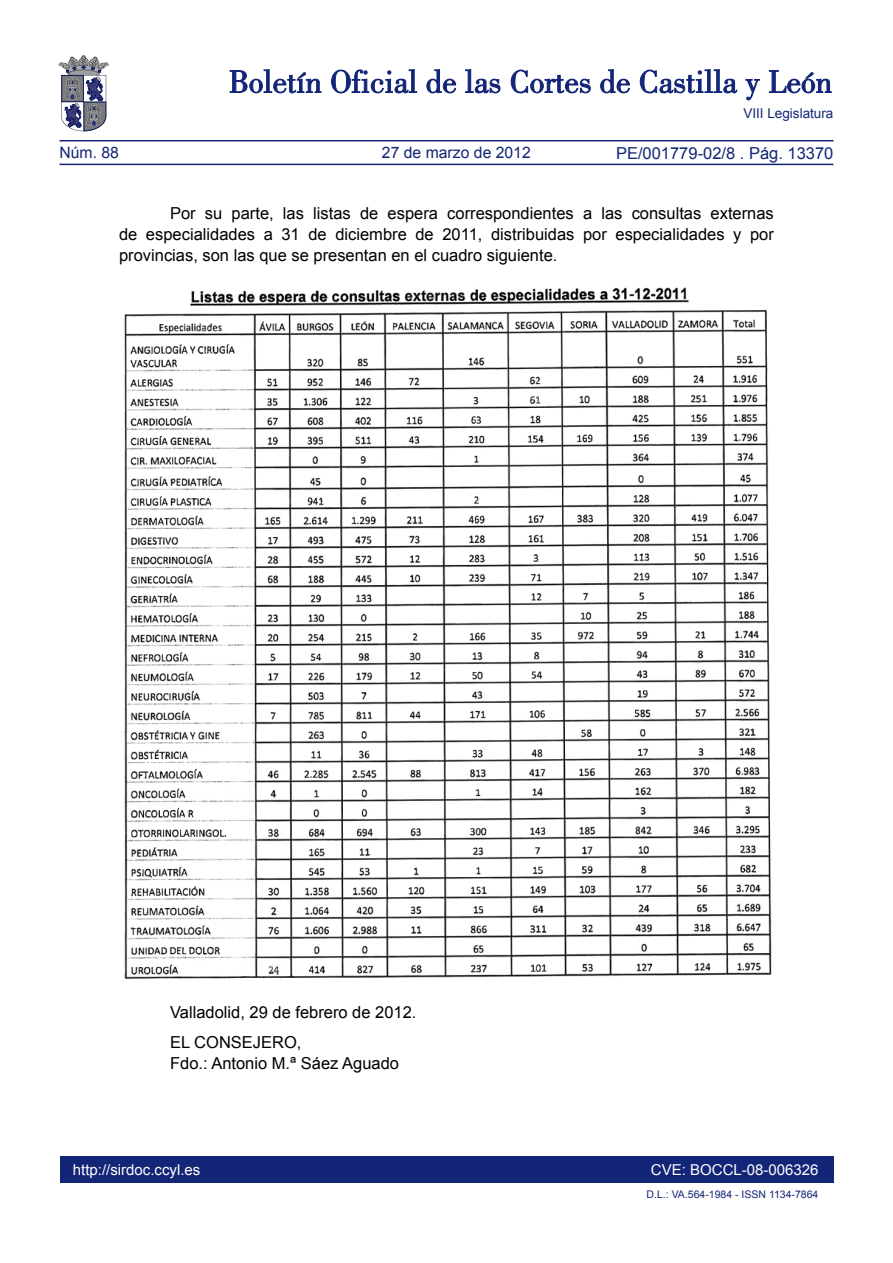
<style>
.page{position:relative;width:893px;height:1263px;background:#fff}
.page>*{position:absolute;margin:0;border:0;box-sizing:border-box;transform-origin:0 0}
.TEXTO_NORMAL{font:16.5px/21px "Arial";color:#000;text-align:justify}
.t1{font:16.5px "Arial";color:#132577}
.t2{font:15.75px "Arial";color:#132577}
.t3{font:15px "Arial";color:#fff}
.t4{font:13.5px "Arial";color:#132577}
.TEXTO_NORMAL-2{font:10.5px "Arial";color:#132577}
</style>
<div class="page">
<div style="left:60px;top:1157px;width:773px;height:26px;background:#132577"></div>
<hr style="left:60px;top:164px;width:773px;height:1px;background:#132577">
<hr style="left:60px;top:140px;width:773px;height:1px;background:#132577">
<svg style="left:230px;top:69px;width:91px;height:24px"></svg>
<svg style="left:331px;top:69px;width:86px;height:24px"></svg>
<svg style="left:426px;top:69px;width:30px;height:24px"></svg>
<svg style="left:465px;top:69px;width:35px;height:24px"></svg>
<svg style="left:511px;top:70px;width:80px;height:23px"></svg>
<svg style="left:600px;top:69px;width:30px;height:24px"></svg>
<svg style="left:640px;top:69px;width:97px;height:24px"></svg>
<svg style="left:745px;top:79px;width:15px;height:21px"></svg>
<svg style="left:769px;top:70px;width:62px;height:23px"></svg>
<svg style="left:59px;top:55px;width:49px;height:76px"></svg>
<img style="left:124px;top:287px;width:648px;height:693px">
<p class="t2" style="left:60px;top:142px;width:61px">Núm. 88</p>
<p class="t2" style="left:382px;top:142px;width:150px">27 de marzo de 2012</p>
<p class="t4" style="left:743px;top:105px;width:92px">VIII Legislatura</p>
<p class="t1" style="left:616px;top:142px;width:219px">PE/001779-02/8 . Pág. 13370</p>
<p class="TEXTO_NORMAL" style="left:119px;top:203px;width:656px;text-indent:51px">Por su parte, las listas de espera correspondientes a las consultas externas de especialidades a 31 de diciembre de 2011, distribuidas por especialidades y por provincias, son las que se presentan en el cuadro siguiente.</p>
<p class="TEXTO_NORMAL" style="left:170px;top:1002px;width:248px">Valladolid, 29 de febrero de 2012.</p>
<p class="TEXTO_NORMAL" style="left:170px;top:1032px;width:133px">EL CONSEJERO,</p>
<p class="TEXTO_NORMAL" style="left:170px;top:1053px;width:230px">Fdo.: Antonio M.ª Sáez Aguado</p>
<p class="t3" style="left:73px;top:1159px;width:129px">http://sirdoc.ccyl.es</p>
<p class="t3" style="left:651px;top:1159px;width:169px">CVE: BOCCL-08-006326</p>
<p class="TEXTO_NORMAL-2" style="left:647px;top:1188px;width:173px">D.L.: VA.564-1984 - ISSN 1134-7864</p>
</div>
